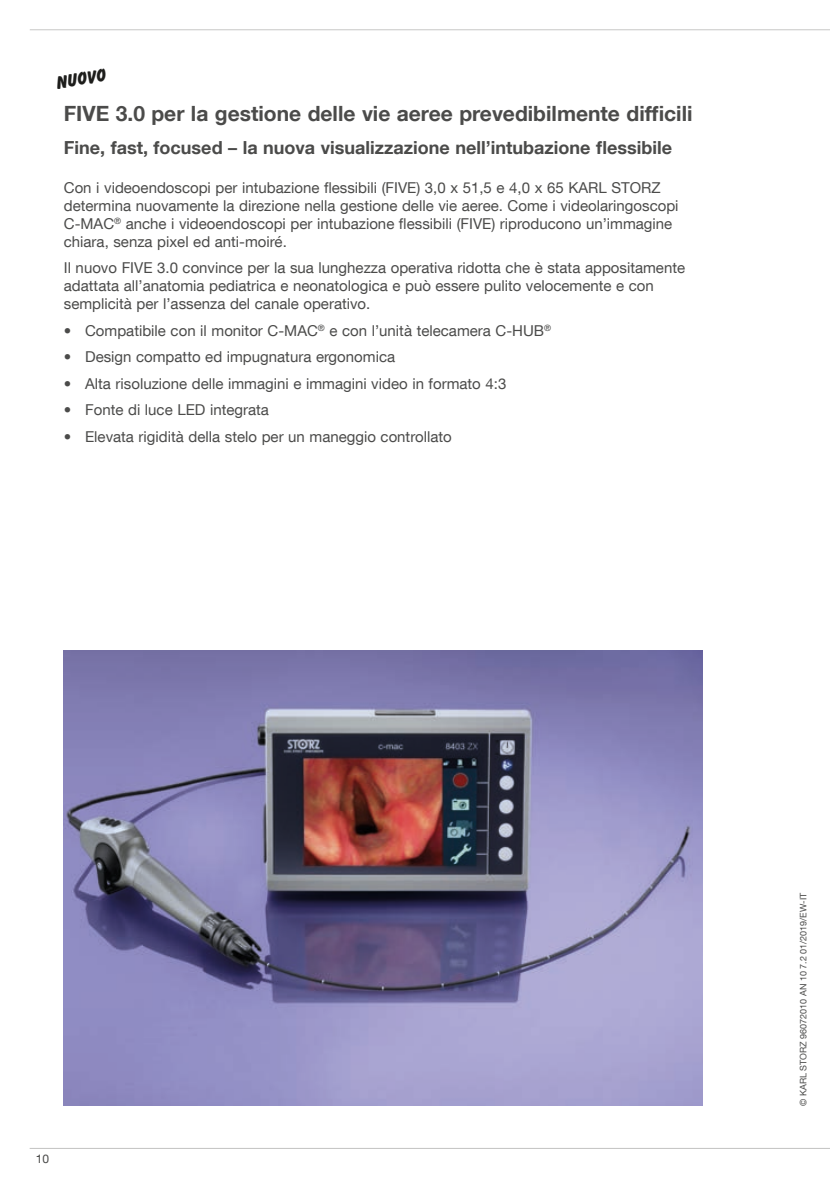
<style>
.page{position:relative;width:830px;height:1191px;background:#fff}
.page>*{position:absolute;margin:0;border:0;box-sizing:border-box;transform-origin:0 0}
.t1{font:700 21px "KS Helvetica Neue";color:#4b4b4a}
.t2{font:700 18px "KS Helvetica Neue";color:#4b4b4a}
.t3{font:800 18px "Balloon BT";color:#1d1d1b}
.t4{font:15px/18px "KS Helvetica Neue";color:#4b4b4a}
.t5{font:12px "KS Helvetica Neue";color:#4b4b4a}
.t6{font:9px "KS Helvetica Neue";color:#4b4b4a}
</style>
<div class="page">
<hr style="left:30px;top:29px;width:799px;height:1px;background:#c7c7c6">
<img style="left:64px;top:651px;width:638px;height:455px">
<hr style="left:30px;top:1148px;width:799px;height:1px;background:#c7c7c6">
<p class="t3" style="left:55px;top:72px;width:52px;rotate:-10deg">NUOVO</p>
<h1 class="t1" style="left:64px;top:101px;width:630px">FIVE 3.0 per la gestione delle vie aeree prevedibilmente difficili</h1>
<p class="t2" style="left:64px;top:136px;width:609px">Fine, fast, focused – la nuova visualizzazione nell’intubazione flessibile</p>
<p class="t4" style="left:64px;top:178px;width:616px">Con i videoendoscopi per intubazione flessibili (FIVE) 3,0 x 51,5 e 4,0 x 65 KARL STORZ determina nuovamente la direzione nella gestione delle vie aeree. Come i videolaringoscopi C-MAC<sup>®</sup> anche i videoendoscopi per intubazione flessibili (FIVE) riproducono un’immagine chiara, senza pixel ed anti-moiré.</p>
<p class="t4" style="left:64px;top:259px;width:622px">Il nuovo FIVE 3.0 convince per la sua lunghezza operativa ridotta che è stata appositamente adattata all’anatomia pediatrica e neonatologica e può essere pulito velocemente e con semplicità per l’assenza del canale operativo.</p>
<p class="t4" style="left:64px;top:321px;width:488px">• Compatibile con il monitor C-MAC<sup>®</sup> e con l’unità telecamera C-HUB<sup>®</sup></p>
<p class="t4" style="left:64px;top:348px;width:332px">• Design compatto ed impugnatura ergonomica</p>
<p class="t4" style="left:64px;top:374px;width:444px">• Alta risoluzione delle immagini e immagini video in formato 4:3</p>
<p class="t4" style="left:64px;top:401px;width:206px">• Fonte di luce LED integrata</p>
<p class="t4" style="left:64px;top:427px;width:389px">• Elevata rigidità della stelo per un maneggio controllato</p>
<p class="t5" style="left:36px;top:1151px;width:15px">10</p>
<p class="t6" style="left:797px;top:1106px;width:214px;rotate:-90deg">© KARL STORZ 96072010 AN 10 7.2 01/2019/EW-IT</p>
</div>
